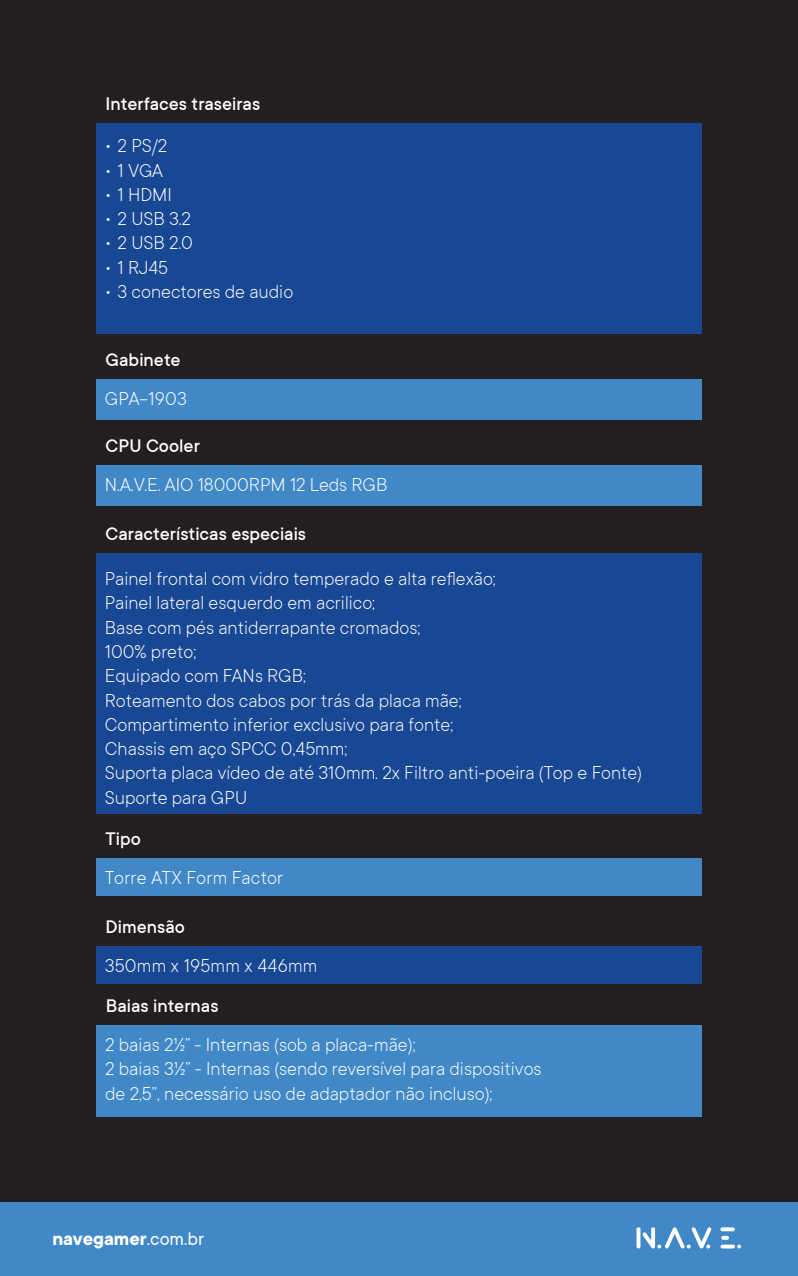
<style>
.page{position:relative;width:798px;height:1276px;background:#fff}
.page>*{position:absolute;margin:0;border:0;box-sizing:border-box;transform-origin:0 0}
.t1{font:300 20.25px/24.3px "TT Commons";color:#fff}
.t2{font:500 20.25px "TT Commons";color:#fff}
.t3{font:700 20.25px "TT Commons";color:#fff}
.s1{font-weight:400}
</style>
<div class="page">
<div style="left:0;top:0;width:797px;height:1276px;background:#231f20"></div>
<div style="left:0;top:1202px;width:797px;height:74px;background:#4188c7"></div>
<svg style="left:636px;top:1227px;width:75px;height:21px"></svg>
<svg style="left:720px;top:1227px;width:20px;height:21px"></svg>
<div style="left:96px;top:123px;width:605px;height:211px;background:#184793"></div>
<div style="left:96px;top:379px;width:605px;height:41px;background:#4188c7"></div>
<div style="left:96px;top:465px;width:605px;height:41px;background:#4188c7"></div>
<div style="left:96px;top:553px;width:605px;height:260px;background:#184793"></div>
<div style="left:96px;top:946px;width:605px;height:37px;background:#184793"></div>
<div style="left:96px;top:858px;width:605px;height:37px;background:#4188c7"></div>
<div style="left:96px;top:1025px;width:605px;height:91px;background:#4188c7"></div>
<p class="t2" style="left:106px;top:92px;width:156px">Interfaces traseiras</p>
<p class="t1" style="left:105px;top:134px;width:64px">• 2 PS/2</p>
<p class="t1" style="left:105px;top:158px;width:60px">• 1 VGA</p>
<p class="t1" style="left:105px;top:182px;width:69px">• 1 HDMI</p>
<p class="t1" style="left:105px;top:207px;width:88px">• 2 USB 3.2</p>
<p class="t1" style="left:105px;top:231px;width:90px">• 2 USB 2.0</p>
<p class="t1" style="left:105px;top:255px;width:65px">• 1 RJ45</p>
<p class="t1" style="left:105px;top:280px;width:190px">• 3 conectores de audio</p>
<p class="t2" style="left:106px;top:349px;width:76px">Gabinete</p>
<p class="t1" style="left:105px;top:386px;width:84px">GPA-1903</p>
<p class="t2" style="left:106px;top:434px;width:96px">CPU Cooler</p>
<p class="t1" style="left:105px;top:472px;width:284px">N.A.V.E. AIO 18000RPM 12 Leds RGB</p>
<p class="t2" style="left:106px;top:522px;width:202px">Características especiais</p>
<p class="t1" style="left:105px;top:566px;width:538px">Painel frontal com vidro temperado e alta reflexão;<br>Painel lateral esquerdo em acrilico;<br>Base com pés antiderrapante cromados;<br>100% preto;<br>Equipado com FANs RGB;<br>Roteamento dos cabos por trás da placa mãe;<br>Compartimento inferior exclusivo para fonte;<br>Chassis em aço SPCC 0,45mm;<br>Suporta placa vídeo de até 310mm. 2x Filtro anti-poeira (Top e Fonte)<br>Suporte para GPU</p>
<p class="t2" style="left:106px;top:827px;width:37px">Tipo</p>
<p class="t1" style="left:105px;top:865px;width:180px">Torre ATX Form Factor</p>
<p class="t2" style="left:106px;top:915px;width:81px">Dimensão</p>
<p class="t1" style="left:105px;top:953px;width:214px">350mm x 195mm x 446mm</p>
<p class="t2" style="left:106px;top:994px;width:114px">Baias internas</p>
<p class="t1" style="left:105px;top:1032px;width:438px">2 baias 2½” - Internas (sob a placa-mãe);<br>2 baias 3½” - Internas (sendo reversível para dispositivos de 2,5”, necessário uso de adaptador não incluso);</p>
<p class="t3" style="left:52px;top:1227px;width:153px">navegamer<span class="s1">.com.br</span></p>
</div>
